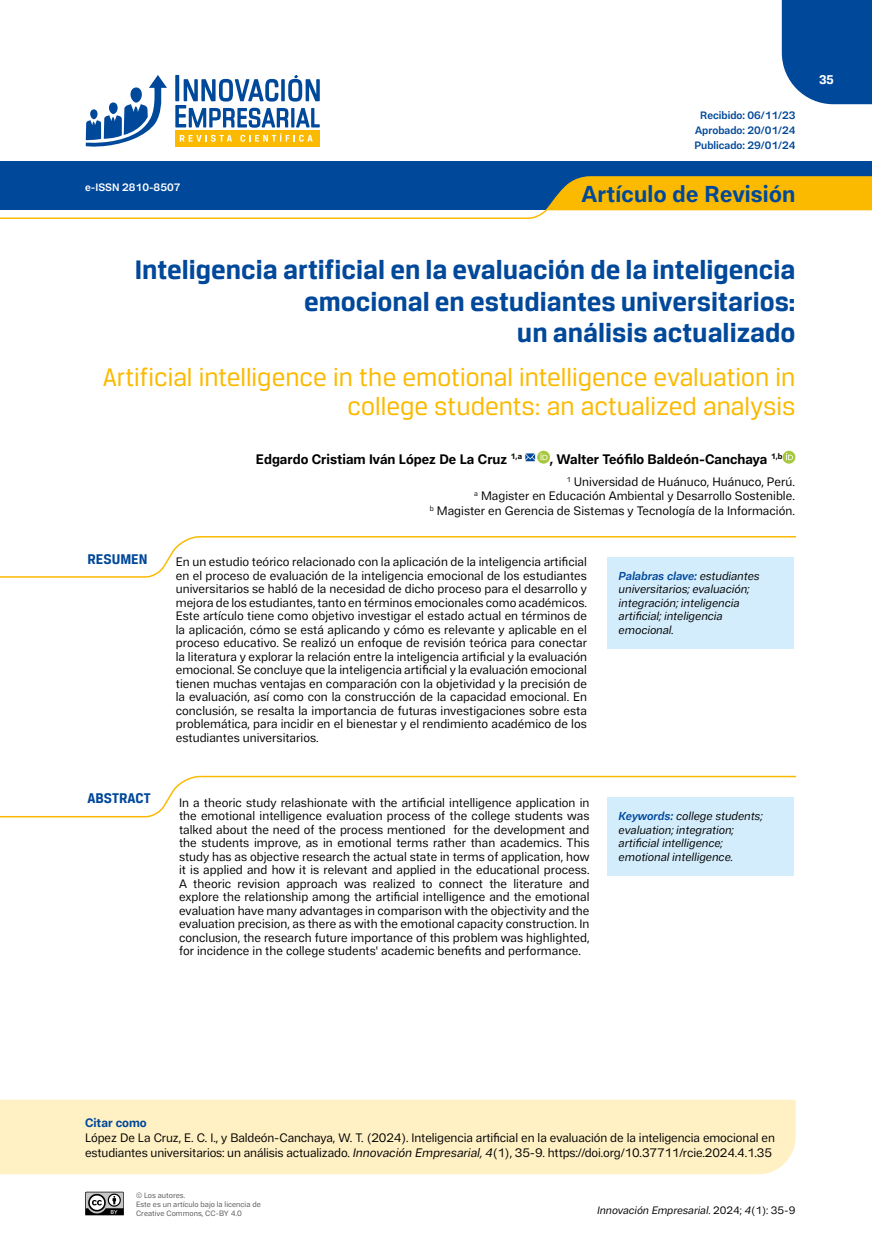
<style>
.page{position:relative;width:872px;height:1255px;background:#fff}
.page>*{position:absolute;margin:0;border:0;box-sizing:border-box;transform-origin:0 0}
.t1{font:700 28.5px/31.5px "Breuer Text";color:#00489a;text-align:right}
.t2{font:27px/28.5px "Breuer Text";color:#fbba00;text-align:right}
.t3{font:700 22.5px "Cabrion";letter-spacing:.01em;color:#00489a}
.t4{font:700 15px "Breuer Text";color:#00489a}
.t5{font:700 13.5px "Cabrion";color:#000}
.t6{font:700 13.5px "Breuer Text";color:#fff}
.t7{font:12px/13.5px "Cabrion";color:#000;text-align:justify}
.t8{font:700 12px "Cabrion";color:#00489a}
.t9{font:italic 11.25px/13.5px "Cabrion";color:#000}
.t10{font:600 10.5px/15px "Cabrion";color:#00489a;text-align:center}
.t11{font:italic 10.5px "Cabrion";color:#000}
.t12{font:600 10.5px "Cabrion";color:#fff}
.t13{font:7.5px/9px "Cabrion";color:#575756}
.s1{font-weight:600;color:#00489a}
.s2{font-style:italic}
.s3{font-style:normal}
</style>
<div class="page">
<div style="left:0;top:161px;width:872px;height:49px;background:#00489a"></div>
<svg style="left:0;top:176px;width:872px;height:43px"></svg>
<div style="left:175px;top:130px;width:145px;height:17px;background:#fbba00"></div>
<svg style="left:86px;top:75px;width:81px;height:72px"></svg>
<svg style="left:175px;top:75px;width:145px;height:67px"></svg>
<div style="left:0;top:1099px;width:795px;height:75px;background:#fff1c4"></div>
<svg style="left:85px;top:1191px;width:39px;height:24px"></svg>
<div style="left:782px;top:0;width:90px;height:104px;background:#00489a"></div>
<svg style="left:537px;top:451px;width:13px;height:12px"></svg>
<svg style="left:525px;top:453px;width:22px;height:8px"></svg>
<svg style="left:782px;top:451px;width:13px;height:12px"></svg>
<svg style="left:786px;top:453px;width:7px;height:7px"></svg>
<svg style="left:0;top:536px;width:797px;height:112px"></svg>
<svg style="left:0;top:775px;width:797px;height:100px"></svg>
<p class="t12" style="left:85px;top:180px;width:97px">e-ISSN 2810-8507</p>
<p class="t10" style="left:694px;top:108px;width:103px">Recibido: 06/11/23<br>Aprobado: 20/01/24<br>Publicado: 29/01/24</p>
<h3 class="t3" style="left:582px;top:180px;width:215px">Artículo de Revisión</h3>
<h1 class="t1" style="left:135px;top:254px;width:662px">Inteligencia artificial en la evaluación de la inteligencia emocional en estudiantes universitarios:<br>un análisis actualizado</h1>
<h2 class="t2" style="left:103px;top:363px;width:694px">Artificial intelligence in the emotional intelligence evaluation in college students: an actualized analysis</h2>
<p class="t5" style="left:256px;top:450px;width:268px">Edgardo Cristiam Iván López De La Cruz <sup>1,a</sup></p>
<p class="t5" style="left:550px;top:450px;width:234px">, Walter Teófilo Baldeón-Canchaya <sup>1,b</sup></p>
<p class="t7" style="left:430px;top:474px;width:366px;line-height:14.4px;text-align:right"><sup>1</sup> Universidad de Huánuco, Huánuco, Perú.<br><sup>a</sup> Magister en Educación Ambiental y Desarrollo Sostenible.<br><sup>b</sup> Magister en Gerencia de Sistemas y Tecnología de la Información.</p>
<p class="t7" style="left:176px;top:555px;width:413px">En un estudio teórico relacionado con la aplicación de la inteligencia artificial en el proceso de evaluación de la inteligencia emocional de los estudiantes universitarios se habló de la necesidad de dicho proceso para el desarrollo y mejora de los estudiantes, tanto en términos emocionales como académicos.<br>Este artículo tiene como objetivo investigar el estado actual en términos de la aplicación, cómo se está aplicando y cómo es relevante y aplicable en el proceso educativo. Se realizó un enfoque de revisión teórica para conectar la literatura y explorar la relación entre la inteligencia artificial y la evaluación emocional. Se concluye que la inteligencia artificial y la evaluación emocional tienen muchas ventajas en comparación con la objetividad y la precisión de la evaluación, así como con la construcción de la capacidad emocional. En conclusión, se resalta la importancia de futuras investigaciones sobre esta problemática, para incidir en el bienestar y el rendimiento académico de los estudiantes universitarios.</p>
<p class="t4" style="left:87px;top:550px;width:62px">RESUMEN</p>
<p class="t9" style="left:618px;top:568px;width:142px"><span class="s1">Palabras clave:</span> estudiantes universitarios; evaluación; integración; inteligencia artificial; inteligencia emocional.</p>
<p class="t4" style="left:87px;top:790px;width:65px">ABSTRACT</p>
<p class="t7" style="left:179px;top:795px;width:412px">In a theoric study relashionate with the artificial intelligence application in the emotional intelligence evaluation process of the college students was talked about the need of the process mentioned for the development and the students improve, as in emotional terms rather than academics. This study has as objective research the actual state in terms of application, how it is applied and how it is relevant and applied in the educational process.<br>A theoric revision approach was realized to connect the literature and explore the relationship among the artificial intelligence and the emotional evaluation have many advantages in comparison with the objectivity and the evaluation precision, as there as with the emotional capacity construction. In conclusion, the research future importance of this problem was highlighted, for incidence in the college students' academic benefits and performance.</p>
<p class="t9" style="left:618px;top:809px;width:145px"><span class="s1">Keywords:</span> college students; evaluation; integration; artificial intelligence; emotional intelligence.</p>
<p class="t6" style="left:819px;top:72px;width:16px">35</p>
<p class="t8" style="left:85px;top:1115px;width:63px">Citar como</p>
<p class="t7" style="left:85px;top:1129px;width:691px;line-height:15px">López De La Cruz, E. C. I., y Baldeón-Canchaya, W. T. (2024). Inteligencia artificial en la evaluación de la inteligencia emocional en estudiantes universitarios: un análisis actualizado. <span class="s2">Innovación Empresarial, 4</span>(1), 35-9. https://doi.org/10.37711/rcie.2024.4.1.35</p>
<p class="t13" style="left:136px;top:1190px;width:126px">© Los autores.<br>Este es un artículo bajo la licencia de<br>Creative Commons, CC-BY 4.0</p>
<p class="t11" style="left:597px;top:1203px;width:200px">Innovación Empresarial<span class="s3">. 2024;</span> 4<span class="s3">(1): 35-9</span></p>
</div>
